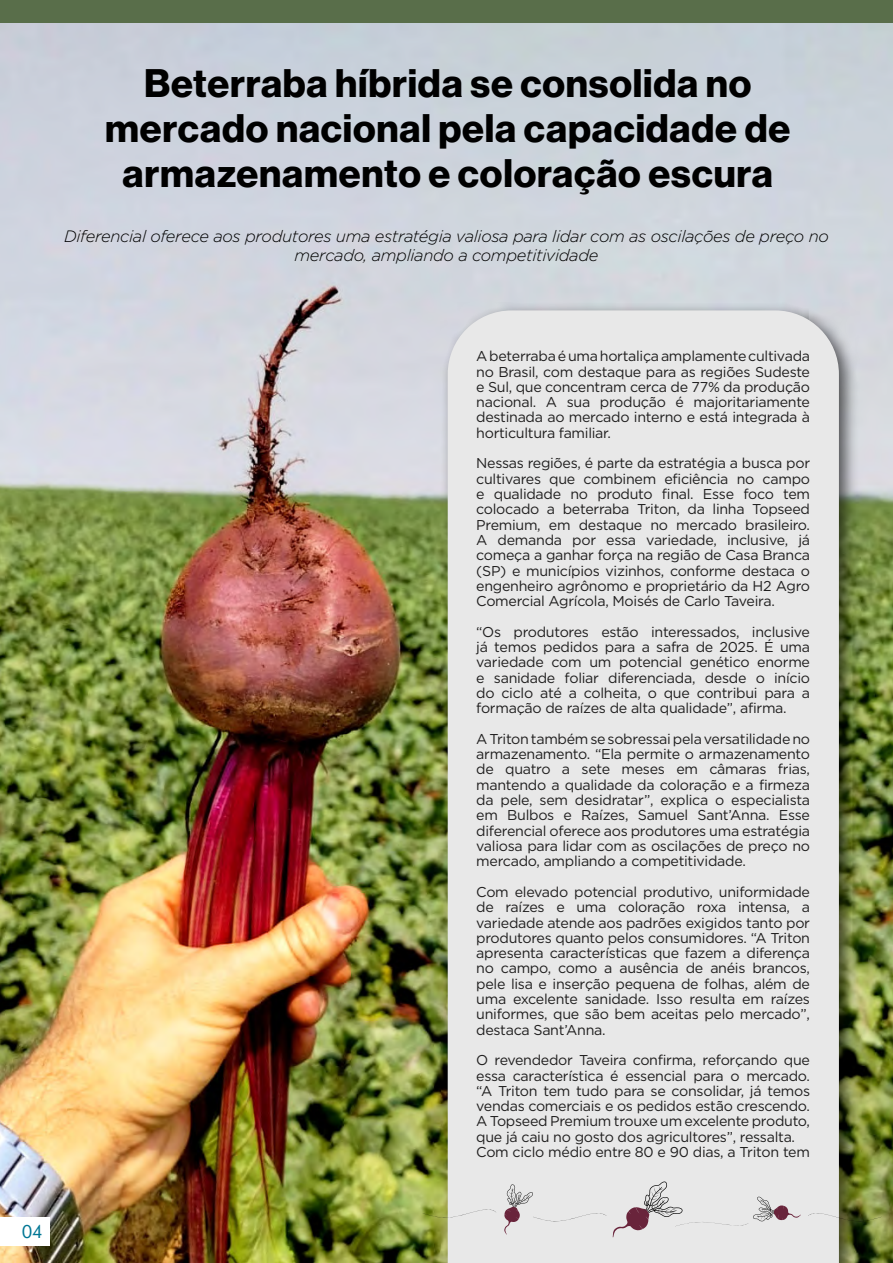
<style>
.page{position:relative;width:893px;height:1263px;background:#fff}
.page>*{position:absolute;margin:0;border:0;box-sizing:border-box;transform-origin:0 0}
.t1{font:700 39px/45px "Neue Haas Display";letter-spacing:.02em;color:#000;text-align:center}
.t2{font:18px "Futura BT";color:#007694}
.t3{font:italic 300 16.5px/19.5px "Gotham";letter-spacing:-.02em;color:#000;text-align:center}
.t4{font:14.25px/15.3px "Gotham";letter-spacing:-.02em;color:#1f1e1e;text-align:justify}
</style>
<div class="page">
<img style="left:0;top:23px;width:893px;height:1240px">
<div style="left:0;top:1217px;width:50px;height:28px;background:#fff"></div>
<div style="left:440px;top:303px;width:419px;height:960px;background:#000;opacity:.62"></div>
<div style="left:448px;top:310px;width:391px;height:953px;background:#e8e8e8"></div>
<div style="left:0;top:0;width:893px;height:23px;background:#596e4a"></div>
<svg style="left:504px;top:1184px;width:102px;height:50px;background:#dedcdd"></svg>
<svg style="left:423px;top:1209px;width:73px;height:9px"></svg>
<svg style="left:808px;top:1213px;width:73px;height:8px"></svg>
<svg style="left:613px;top:1181px;width:188px;height:56px;background:#dad6d7"></svg>
<h1 class="t1" style="left:105px;top:61px;width:686px">Beterraba híbrida se consolida no mercado nacional pela capacidade de armazenamento e coloração escura</h1>
<p class="t3" style="left:64px;top:226px;width:766px">Diferencial oferece aos produtores uma estratégia valiosa para lidar com as oscilações de preço no mercado, ampliando a competitividade</p>
<p class="t2" style="left:22px;top:1220px;width:23px">04</p>
<p class="t4" style="left:476px;top:348px;width:335px">A beterraba é uma hortaliça amplamente cultivada no Brasil, com destaque para as regiões Sudeste e Sul, que concentram cerca de 77% da produção nacional. A sua produção é majoritariamente destinada ao mercado interno e está integrada à horticultura familiar.</p>
<p class="t4" style="left:476px;top:455px;width:335px">Nessas regiões, é parte da estratégia a busca por cultivares que combinem eficiência no campo e qualidade no produto final. Esse foco tem colocado a beterraba Triton, da linha Topseed Premium, em destaque no mercado brasileiro.<br>A demanda por essa variedade, inclusive, já começa a ganhar força na região de Casa Branca (SP) e municípios vizinhos, conforme destaca o engenheiro agrônomo e proprietário da H2 Agro Comercial Agrícola, Moisés de Carlo Taveira.</p>
<p class="t4" style="left:476px;top:624px;width:335px">“Os produtores estão interessados, inclusive já temos pedidos para a safra de 2025. É uma variedade com um potencial genético enorme e sanidade foliar diferenciada, desde o início do ciclo até a colheita, o que contribui para a formação de raízes de alta qualidade”, afirma.</p>
<p class="t4" style="left:476px;top:731px;width:335px">A Triton também se sobressai pela versatilidade no armazenamento. “Ela permite o armazenamento de quatro a sete meses em câmaras frias, mantendo a qualidade da coloração e a firmeza da pele, sem desidratar”, explica o especialista em Bulbos e Raízes, Samuel Sant’Anna. Esse diferencial oferece aos produtores uma estratégia valiosa para lidar com as oscilações de preço no mercado, ampliando a competitividade.</p>
<p class="t4" style="left:476px;top:884px;width:335px">Com elevado potencial produtivo, uniformidade de raízes e uma coloração roxa intensa, a variedade atende aos padrões exigidos tanto por produtores quanto pelos consumidores. “A Triton apresenta características que fazem a diferença no campo, como a ausência de anéis brancos, pele lisa e inserção pequena de folhas, além de uma excelente sanidade. Isso resulta em raízes uniformes, que são bem aceitas pelo mercado”, destaca Sant’Anna.</p>
<p class="t4" style="left:476px;top:1052px;width:335px;text-align:left">O revendedor Taveira confirma, reforçando que essa característica é essencial para o mercado. “A Triton tem tudo para se consolidar, já temos vendas comerciais e os pedidos estão crescendo.<br>A Topseed Premium trouxe um excelente produto, que já caiu no gosto dos agricultores”, ressalta.<br>Com ciclo médio entre 80 e 90 dias, a Triton tem</p>
</div>
